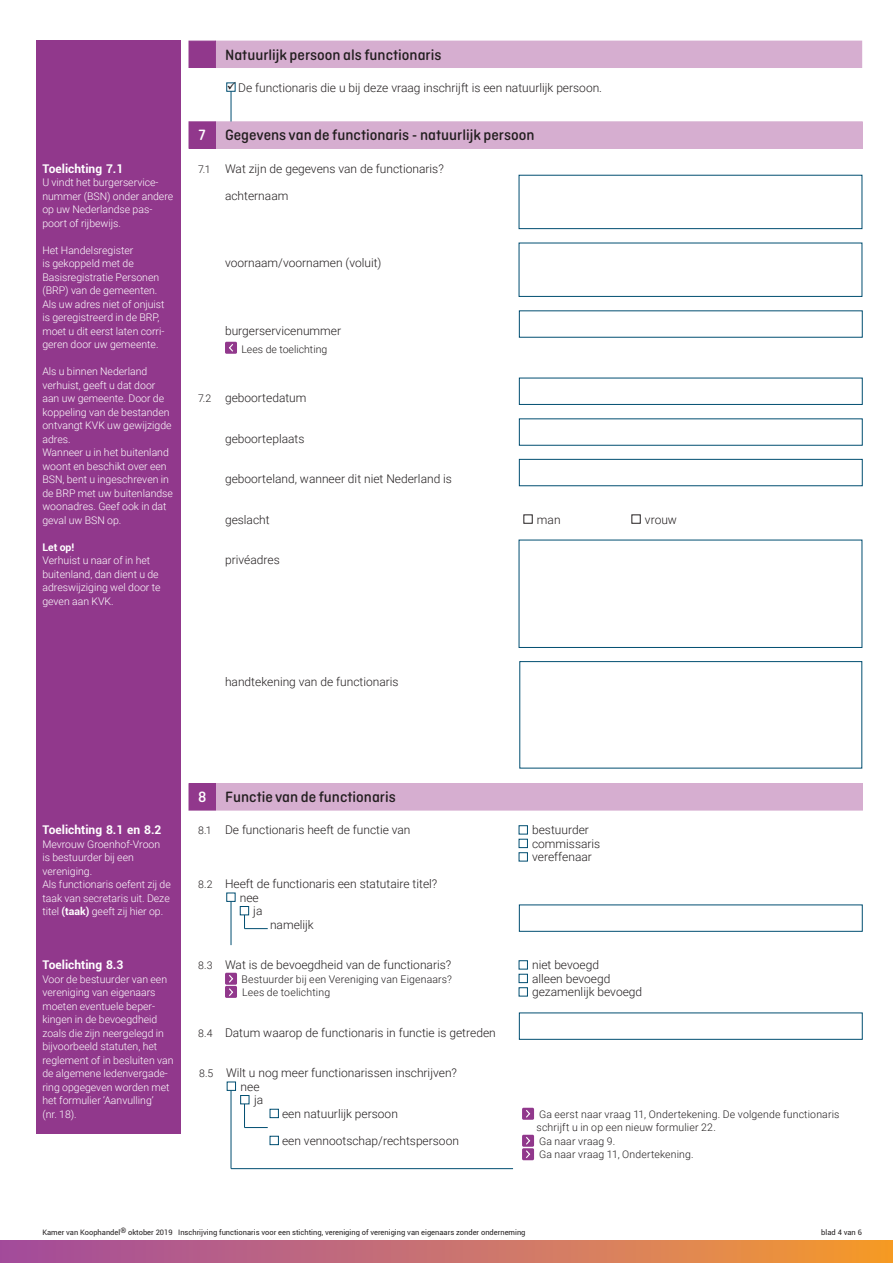
<style>
.page{position:relative;width:893px;height:1263px;background:#fff}
.page>*{position:absolute;margin:0;border:0;box-sizing:border-box;transform-origin:0 0}
.hoofdstuk_titel{font:500 15.75px "Ciutadella Rounded";color:#231f20}
.hoofdstuk_titel_numm{font:500 15.75px "Ciutadella Rounded";color:#fff}
.brood{font:300 12px "Roboto";color:#231f20}
.selectievraag{font:300 12px "Roboto";color:#231f20}
.toelichting_kopje{font:700 12px "Roboto";color:#fff}
.toelichting_brood{font:300 10.5px/13.5px "Roboto";color:#fff}
.brood-2{font:300 10.5px/13.5px "Roboto";letter-spacing:.015em;color:#231f20}
.t1{font:7.5px "Roboto";color:#231f20}
.s1{font-weight:700}
.s2{font-size:10.5px}
</style>
<div class="page">
<div style="left:0;top:1240px;width:893px;height:23px;background:linear-gradient(to right,#a14ba4,#f49a34)"></div>
<div style="left:36px;top:40px;width:145px;height:1094px;background:#91388c"></div>
<svg style="left:245px;top:1127px;width:23px;height:1px"></svg>
<hr style="left:244px;top:1097px;width:1px;height:30px;background:#004e71">
<hr style="left:231px;top:1089px;width:1px;height:79px;background:#004e71">
<hr style="left:231px;top:1168px;width:282px;height:1px;background:#004e71">
<div style="left:216px;top:784px;width:646px;height:26px;background:#d6aed0"></div>
<div style="left:216px;top:783px;width:647px;height:27px;border:1px solid #d6aed0"></div>
<svg style="left:244px;top:914px;width:24px;height:15px"></svg>
<hr style="left:231px;top:901px;width:1px;height:44px;background:#004e71">
<div style="left:226px;top:893px;width:9px;height:9px;background:#fff;border:1px solid #004e71"></div>
<div style="left:240px;top:906px;width:9px;height:9px;background:#fff;border:1px solid #004e71"></div>
<div style="left:227px;top:1082px;width:9px;height:8px;background:#fff;border:1px solid #004e71"></div>
<div style="left:240px;top:1095px;width:9px;height:9px;background:#fff;border:1px solid #004e71"></div>
<div style="left:519px;top:825px;width:9px;height:9px;background:#fff;border:1px solid #004e71"></div>
<div style="left:519px;top:839px;width:9px;height:9px;background:#fff;border:1px solid #004e71"></div>
<div style="left:519px;top:852px;width:9px;height:9px;background:#fff;border:1px solid #004e71"></div>
<div style="left:270px;top:1109px;width:9px;height:9px;background:#fff;border:1px solid #004e71"></div>
<div style="left:270px;top:1136px;width:9px;height:9px;background:#fff;border:1px solid #004e71"></div>
<div style="left:519px;top:960px;width:9px;height:9px;background:#fff;border:1px solid #004e71"></div>
<div style="left:519px;top:974px;width:9px;height:9px;background:#fff;border:1px solid #004e71"></div>
<div style="left:519px;top:987px;width:9px;height:9px;background:#fff;border:1px solid #004e71"></div>
<div style="left:522px;top:1148px;width:12px;height:12px;background:#91388c;border-radius:2px"></div>
<div style="left:524px;top:515px;width:9px;height:9px;border:1px solid #231f20"></div>
<div style="left:632px;top:515px;width:9px;height:9px;border:1px solid #231f20"></div>
<div style="left:216px;top:122px;width:646px;height:26px;background:#d6aed0"></div>
<div style="left:520px;top:661px;width:342px;height:107px;background:#fff;border:1px solid #004e71"></div>
<div style="left:519px;top:378px;width:343px;height:27px;background:#fff;border:1px solid #004e71"></div>
<div style="left:519px;top:175px;width:343px;height:54px;background:#fff;border:1px solid #004e71"></div>
<div style="left:519px;top:243px;width:343px;height:54px;background:#fff;border:1px solid #004e71"></div>
<div style="left:519px;top:540px;width:343px;height:108px;background:#fff;border:1px solid #004e71"></div>
<div style="left:519px;top:459px;width:343px;height:27px;background:#fff;border:1px solid #004e71"></div>
<div style="left:189px;top:122px;width:26px;height:26px;background:#91388c"></div>
<div style="left:189px;top:122px;width:27px;height:26px;border:1px solid #91388c"></div>
<div style="left:225px;top:342px;width:12px;height:12px;background:#91388c;border-radius:2px"></div>
<div style="left:189px;top:784px;width:26px;height:26px;background:#91388c"></div>
<div style="left:189px;top:783px;width:27px;height:27px;border:1px solid #91388c"></div>
<div style="left:522px;top:1108px;width:12px;height:12px;background:#91388c;border-radius:2px"></div>
<div style="left:522px;top:1135px;width:12px;height:12px;background:#91388c;border-radius:2px"></div>
<div style="left:216px;top:41px;width:646px;height:27px;background:#d6aed0"></div>
<hr style="left:231px;top:90px;width:1px;height:32px;background:#004e71">
<div style="left:226px;top:83px;width:9px;height:9px;background:#fff;border:1px solid #004e71"></div>
<div style="left:189px;top:41px;width:27px;height:27px;background:#91388c"></div>
<div style="left:225px;top:986px;width:12px;height:12px;background:#91388c;border-radius:2px"></div>
<div style="left:225px;top:973px;width:12px;height:12px;background:#91388c;border-radius:2px"></div>
<svg style="left:228px;top:975px;width:6px;height:21px"></svg>
<svg style="left:526px;top:1110px;width:5px;height:8px"></svg>
<svg style="left:525px;top:1137px;width:6px;height:21px"></svg>
<svg style="left:229px;top:344px;width:4px;height:8px"></svg>
<p class="toelichting_kopje" style="left:42px;top:160px;width:82px">Toelichting 7.1</p>
<p class="toelichting_brood" style="left:42px;top:175px;width:132px">U vindt het burgerservice&shy;nummer (BSN) onder andere op uw Nederlandse pas&shy;poort of rijbewijs.</p>
<p class="toelichting_brood" style="left:42px;top:243px;width:124px">Het Handelsregister<br>is gekoppeld met de<br>Basisregistratie Personen (BRP) van de gemeenten.<br>Als uw adres niet of onjuist is geregistreerd in de BRP, moet u dit eerst laten corri&shy;geren door uw gemeente.</p>
<p class="toelichting_brood" style="left:42px;top:364px;width:131px">Als u binnen Nederland verhuist, geeft u dat door aan uw gemeente. Door de koppeling van de bestanden ontvangt KVK uw gewijzigde adres.</p>
<p class="toelichting_brood" style="left:42px;top:445px;width:132px">Wanneer u in het buitenland woont en beschikt over een<br>BSN, bent u ingeschreven in de BRP met uw buitenlandse woonadres. Geef ook in dat geval uw BSN op.</p>
<p class="toelichting_brood" style="left:42px;top:540px;width:120px"><span class="s1">Let op!<br></span>Verhuist u naar of in het buitenland, dan dient u de adreswijziging wel door te geven aan KVK.</p>
<h3 class="hoofdstuk_titel_numm" style="left:199px;top:126px;width:9px">7</h3>
<h3 class="hoofdstuk_titel" style="left:225px;top:46px;width:218px">Natuurlijk persoon als functionaris</h3>
<h4 class="selectievraag" style="left:227px;top:79px;width:377px">✓ De functionaris die u bij deze vraag inschrijft is een natuurlijk persoon.</h4>
<h3 class="hoofdstuk_titel" style="left:225px;top:126px;width:311px">Gegevens van de functionaris - natuurlijk persoon</h3>
<h4 class="selectievraag" style="left:198px;top:160px;width:247px"><span class="s2">7.1</span> Wat zijn de gegevens van de functionaris?</h4>
<p class="brood" style="left:225px;top:187px;width:65px">achternaam</p>
<p class="brood" style="left:225px;top:254px;width:158px">voornaam/voornamen (voluit)</p>
<p class="brood" style="left:225px;top:322px;width:118px">burgerservicenummer</p>
<p class="brood-2" style="left:241px;top:342px;width:87px">Lees de toelichting</p>
<h4 class="selectievraag" style="left:198px;top:389px;width:110px"><span class="s2">7.2</span> geboortedatum</h4>
<p class="brood" style="left:225px;top:430px;width:81px">geboorteplaats</p>
<p class="brood" style="left:225px;top:470px;width:229px">geboorteland, wanneer dit niet Nederland is</p>
<p class="brood" style="left:225px;top:511px;width:46px">geslacht</p>
<p class="brood" style="left:537px;top:511px;width:25px">man</p>
<p class="brood" style="left:645px;top:511px;width:34px">vrouw</p>
<p class="brood" style="left:225px;top:551px;width:56px">privéadres</p>
<p class="brood" style="left:225px;top:673px;width:175px">handtekening van de functionaris</p>
<p class="toelichting_kopje" style="left:42px;top:821px;width:121px">Toelichting 8.1 en 8.2</p>
<p class="toelichting_brood" style="left:42px;top:837px;width:130px">Mevrouw Groenhof-Vroon<br>is bestuurder bij een vereniging.<br>Als functionaris oefent zij de taak van secretaris uit. Deze titel <span class="s1">(taak)</span> geeft zij hier op.</p>
<p class="toelichting_kopje" style="left:42px;top:956px;width:82px">Toelichting 8.3</p>
<p class="toelichting_brood" style="left:42px;top:972px;width:133px">Voor de bestuurder van een vereniging van eigenaars moeten eventuele beper&shy;kingen in de bevoegdheid zoals die zijn neergelegd in bijvoorbeeld statuten, het reglement of in besluiten van de algemene ledenvergade&shy;ring opgegeven worden met het formulier ‘Aanvulling’<br>(nr. 18).</p>
<h3 class="hoofdstuk_titel_numm" style="left:198px;top:788px;width:10px">8</h3>
<h3 class="hoofdstuk_titel" style="left:225px;top:788px;width:172px">Functie van de functionaris</h3>
<h4 class="selectievraag" style="left:198px;top:821px;width:214px"><span class="s2">8.1</span> De functionaris heeft de functie van</h4>
<h4 class="selectievraag" style="left:532px;top:821px;width:58px">bestuurder</h4>
<p class="brood" style="left:532px;top:835px;width:70px">commissaris</p>
<p class="brood" style="left:532px;top:848px;width:61px">vereffenaar</p>
<h4 class="selectievraag" style="left:198px;top:875px;width:241px"><span class="s2">8.2</span> Heeft de functionaris een statutaire titel?</h4>
<p class="brood" style="left:240px;top:889px;width:20px">nee</p>
<p class="brood" style="left:253px;top:902px;width:11px">ja</p>
<p class="brood" style="left:270px;top:916px;width:45px">namelijk</p>
<h4 class="selectievraag" style="left:198px;top:956px;width:255px"><span class="s2">8.3</span> Wat is de bevoegdheid van de functionaris?</h4>
<h4 class="selectievraag" style="left:532px;top:956px;width:68px">niet bevoegd</h4>
<p class="brood-2" style="left:241px;top:972px;width:212px">Bestuurder bij een Vereniging van Eigenaars?</p>
<p class="brood" style="left:532px;top:970px;width:80px">alleen bevoegd</p>
<p class="brood-2" style="left:242px;top:985px;width:90px">Lees de toelichting</p>
<p class="brood" style="left:532px;top:983px;width:112px">gezamenlijk bevoegd</p>
<p class="brood" style="left:198px;top:1024px;width:299px"><span class="s2">8.4</span> Datum waarop de functionaris in functie is getreden</p>
<h4 class="selectievraag" style="left:199px;top:1064px;width:260px"><span class="s2">8.5</span> Wilt u nog meer functionarissen inschrijven?</h4>
<p class="brood" style="left:241px;top:1078px;width:20px">nee</p>
<p class="brood" style="left:254px;top:1091px;width:11px">ja</p>
<p class="brood" style="left:282px;top:1105px;width:117px">een natuurlijk persoon</p>
<p class="brood-2" style="left:536px;top:1107px;width:304px">Ga eerst naar vraag 11, Ondertekening. De volgende functionaris schrijft u in op een nieuw formulier 22.</p>
<p class="brood" style="left:282px;top:1132px;width:178px">een vennootschap/rechtspersoon</p>
<p class="brood-2" style="left:539px;top:1134px;width:78px">Ga naar vraag 9.</p>
<p class="brood-2" style="left:539px;top:1147px;width:156px">Ga naar vraag 11, Ondertekening.</p>
<p class="t1" style="left:42px;top:1227px;width:485px">Kamer van Koophandel® oktober 2019 Inschrijving functionaris voor een stichting, vereniging of vereniging van eigenaars zonder onderneming</p>
<p class="t1" style="left:821px;top:1227px;width:42px">blad 4 van 6</p>
</div>
